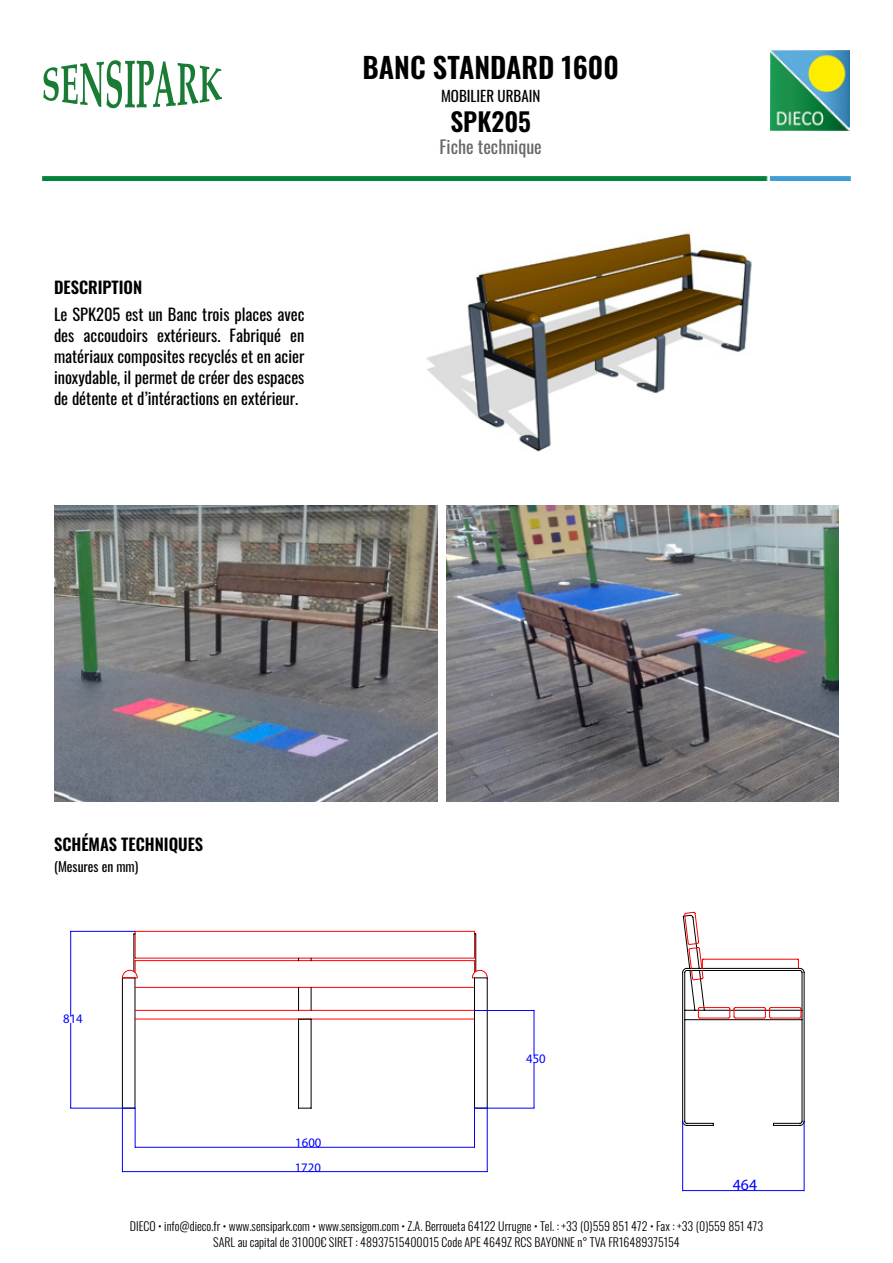
<style>
.page{position:relative;width:893px;height:1263px;background:#fff}
.page>*{position:absolute;margin:0;border:0;box-sizing:border-box;transform-origin:0 0}
.t1{font:600 28.5px "Oswald";color:#000}
.t2{font:600 25.5px "Oswald";color:#000}
.t3{font:18px "Oswald";color:#686868}
.t4{font:16.5px/21px "Oswald";color:#000;text-align:justify}
.t5{font:600 16.5px "Oswald";color:#000}
.t6{font:15.75px "Myriad Pro";color:#00f}
.t7{font:15px "Oswald";color:#000}
.t8{font:13.5px "Oswald";color:#000}
.t9{font:13.05px "Myriad Pro";color:#00f}
.t10{font:300 12px/16.2px "Oswald";color:#000;text-align:center}
</style>
<div class="page">
<img style="left:380px;top:176px;width:457px;height:276px">
<img style="left:770px;top:50px;width:80px;height:80px">
<img style="left:42px;top:177px;width:809px;height:3px">
<svg style="left:43px;top:60px;width:179px;height:48px"></svg>
<img style="left:54px;top:506px;width:384px;height:295px">
<img style="left:446px;top:506px;width:393px;height:295px">
<hr style="left:122px;top:978px;width:1px;height:130px;background:#000">
<hr style="left:135px;top:978px;width:1px;height:130px;background:#000">
<hr style="left:135px;top:1019px;width:339px;height:1px;background:#f00">
<hr style="left:135px;top:1010px;width:339px;height:1px;background:#f00">
<hr style="left:135px;top:987px;width:339px;height:1px;background:#f00">
<hr style="left:487px;top:978px;width:1px;height:130px;background:#000">
<hr style="left:474px;top:978px;width:1px;height:130px;background:#000">
<hr style="left:135px;top:1108px;width:1px;height:39px;background:#00f">
<hr style="left:474px;top:1108px;width:1px;height:39px;background:#00f">
<hr style="left:136px;top:1147px;width:338px;height:1px;background:#00f">
<hr style="left:475px;top:1108px;width:59px;height:1px;background:#00f">
<hr style="left:475px;top:1010px;width:59px;height:1px;background:#00f">
<hr style="left:534px;top:1063px;width:1px;height:44px;background:#00f">
<hr style="left:534px;top:1011px;width:1px;height:45px;background:#00f">
<hr style="left:70px;top:1108px;width:65px;height:1px;background:#00f">
<hr style="left:70px;top:931px;width:65px;height:1px;background:#00f">
<hr style="left:70px;top:1023px;width:1px;height:84px;background:#00f">
<hr style="left:70px;top:932px;width:1px;height:84px;background:#00f">
<hr style="left:122px;top:1108px;width:1px;height:64px;background:#00f">
<hr style="left:487px;top:1108px;width:1px;height:64px;background:#00f">
<hr style="left:123px;top:1171px;width:364px;height:1px;background:#00f">
<svg style="left:299px;top:1108px;width:12px;height:1px"></svg>
<svg style="left:311px;top:987px;width:1px;height:23px"></svg>
<svg style="left:298px;top:987px;width:1px;height:23px"></svg>
<hr style="left:311px;top:1019px;width:1px;height:89px;background:#000">
<hr style="left:298px;top:1019px;width:1px;height:89px;background:#000">
<svg style="left:299px;top:1019px;width:12px;height:1px"></svg>
<svg style="left:122px;top:931px;width:366px;height:48px"></svg>
<hr style="left:682px;top:1121px;width:1px;height:70px;background:#00f">
<hr style="left:804px;top:1121px;width:1px;height:70px;background:#00f">
<hr style="left:683px;top:1190px;width:120px;height:1px;background:#00f">
<svg style="left:682px;top:912px;width:122px;height:214px"></svg>
<h3 class="t5" style="left:54px;top:279px;width:90px">DESCRIPTION</h3>
<h3 class="t4" style="left:54px;top:302px;width:252px">Le SPK205 est un Banc trois places avec des accoudoirs extérieurs. Fabriqué en matériaux composites recyclés et en acier inoxydable, il permet de créer des espaces de détente et d’intéractions en extérieur.</h3>
<h1 class="t1" style="left:363px;top:53px;width:258px">BANC STANDARD 1600</h1>
<p class="t7" style="left:441px;top:82px;width:101px">MOBILIER URBAIN</p>
<h2 class="t2" style="left:450px;top:108px;width:82px">SPK205</h2>
<h3 class="t3" style="left:440px;top:130px;width:104px">Fiche technique</h3>
<h3 class="t5" style="left:54px;top:835px;width:151px">SCHÉMAS TECHNIQUES</h3>
<p class="t8" style="left:54px;top:854px;width:86px">(Mesures en mm)</p>
<p class="t9" style="left:63px;top:1010px;width:21px">814</p>
<p class="t9" style="left:295px;top:1135px;width:28px">1600</p>
<p class="t9" style="left:295px;top:1159px;width:28px">1720</p>
<p class="t9" style="left:526px;top:1050px;width:21px">450</p>
<h3 class="t6" style="left:733px;top:1175px;width:26px">464</h3>
<p class="t10" style="left:130px;top:1216px;width:635px">DIECO • info@dieco.fr • www.sensipark.com • www.sensigom.com • Z.A. Berroueta 64122 Urrugne • Tel. : +33 (0)559 851 472 • Fax : +33 (0)559 851 473<br>SARL au capital de 31000€ SIRET : 48937515400015 Code APE 4649Z RCS BAYONNE n° TVA FR16489375154</p>
</div>
